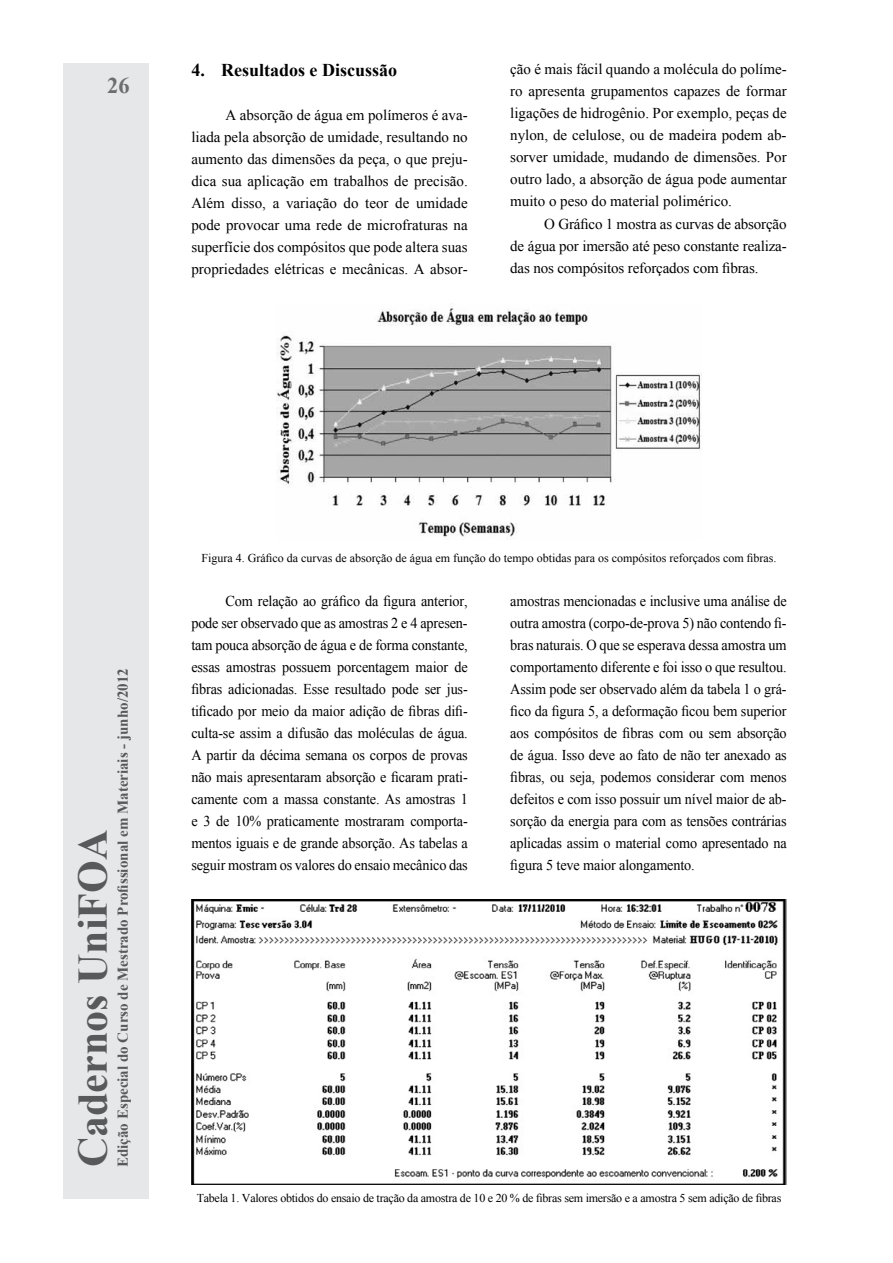
<style>
.page{position:relative;width:893px;height:1263px;background:#fff}
.page>*{position:absolute;margin:0;border:0;box-sizing:border-box;transform-origin:0 0}
.t1{font:700 42px "Times New Roman";color:#58595b}
.t2{font:700 22.5px "Times New Roman";color:#6d6e71}
.t3{font:700 18px "Times New Roman";color:#000}
.t4{font:15px/22px "Times New Roman";letter-spacing:-.01em;color:#000;text-align:justify;scale:.95 1}
.t5{font:15px/22px "Times New Roman";letter-spacing:-.01em;color:#000;text-align:justify}
.t6{font:700 15px "Times New Roman";color:#58595b}
.t7{font:12px "Times New Roman";letter-spacing:-.02em;color:#000}
.t8{font:12px "Times New Roman";color:#000}
</style>
<div class="page">
<div style="left:64px;top:64px;width:85px;height:1135px;background:#e6e7e8"></div>
<img style="left:276px;top:308px;width:426px;height:231px">
<img style="left:191px;top:899px;width:596px;height:286px">
<h2 class="t2" style="left:107px;top:70px;width:24px">26</h2>
<p class="t3" style="left:191px;top:58px;width:207px">4. Resultados e Discussão</p>
<p class="t5" style="left:191px;top:104px;width:278px;text-indent:34px">A absorção de água em polímeros é ava&shy;liada pela absorção de umidade, resultando no aumento das dimensões da peça, o que preju&shy;dica sua aplicação em trabalhos de precisão.<br>Além disso, a variação do teor de umidade pode provocar uma rede de microfraturas na superfície dos compósitos que pode altera suas propriedades elétricas e mecânicas. A absor-</p>
<p class="t5" style="left:510px;top:58px;width:278px">ção é mais fácil quando a molécula do políme&shy;ro apresenta grupamentos capazes de formar ligações de hidrogênio. Por exemplo, peças de nylon, de celulose, ou de madeira podem ab&shy;sorver umidade, mudando de dimensões. Por outro lado, a absorção de água pode aumentar muito o peso do material polimérico.</p>
<p class="t5" style="left:510px;top:212px;width:278px;text-indent:34px">O Gráfico 1 mostra as curvas de absorção de água por imersão até peso constante realiza&shy;das nos compósitos reforçados com fibras.</p>
<h1 class="t1" style="left:64px;top:1167px;width:339px;rotate:-90deg">Cadernos UniFOA</h1>
<p class="t6" style="left:113px;top:1167px;width:500px;rotate:-90deg">Edição Especial do Curso de Mestrado Profissional em Materiais - junho/2012</p>
<p class="t8" style="left:202px;top:550px;width:576px">Figura 4. Gráfico da curvas de absorção de água em função do tempo obtidas para os compósitos reforçados com fibras.</p>
<p class="t4" style="left:191px;top:589px;width:292px;text-indent:34px">Com relação ao gráfico da figura anterior, pode ser observado que as amostras 2 e 4 apresen&shy;tam pouca absorção de água e de forma constante, essas amostras possuem porcentagem maior de fibras adicionadas. Esse resultado pode ser jus&shy;tificado por meio da maior adição de fibras difi&shy;culta-se assim a difusão das moléculas de água.<br>A partir da décima semana os corpos de provas não mais apresentaram absorção e ficaram prati&shy;camente com a massa constante. As amostras 1 e 3 de 10% praticamente mostraram comporta&shy;mentos iguais e de grande absorção. As tabelas a seguir mostram os valores do ensaio mecânico das</p>
<p class="t4" style="left:510px;top:589px;width:292px">amostras mencionadas e inclusive uma análise de outra amostra (corpo-de-prova 5) não contendo fi&shy;bras naturais. O que se esperava dessa amostra um comportamento diferente e foi isso o que resultou.<br>Assim pode ser observado além da tabela 1 o grá&shy;fico da figura 5, a deformação ficou bem superior aos compósitos de fibras com ou sem absorção de água. Isso deve ao fato de não ter anexado as fibras, ou seja, podemos considerar com menos defeitos e com isso possuir um nível maior de ab&shy;sorção da energia para com as tensões contrárias aplicadas assim o material como apresentado na figura 5 teve maior alongamento.</p>
<p class="t7" style="left:197px;top:1189px;width:586px">Tabela 1. Valores obtidos do ensaio de tração da amostra de 10 e 20 % de fibras sem imersão e a amostra 5 sem adição de fibras</p>
</div>
